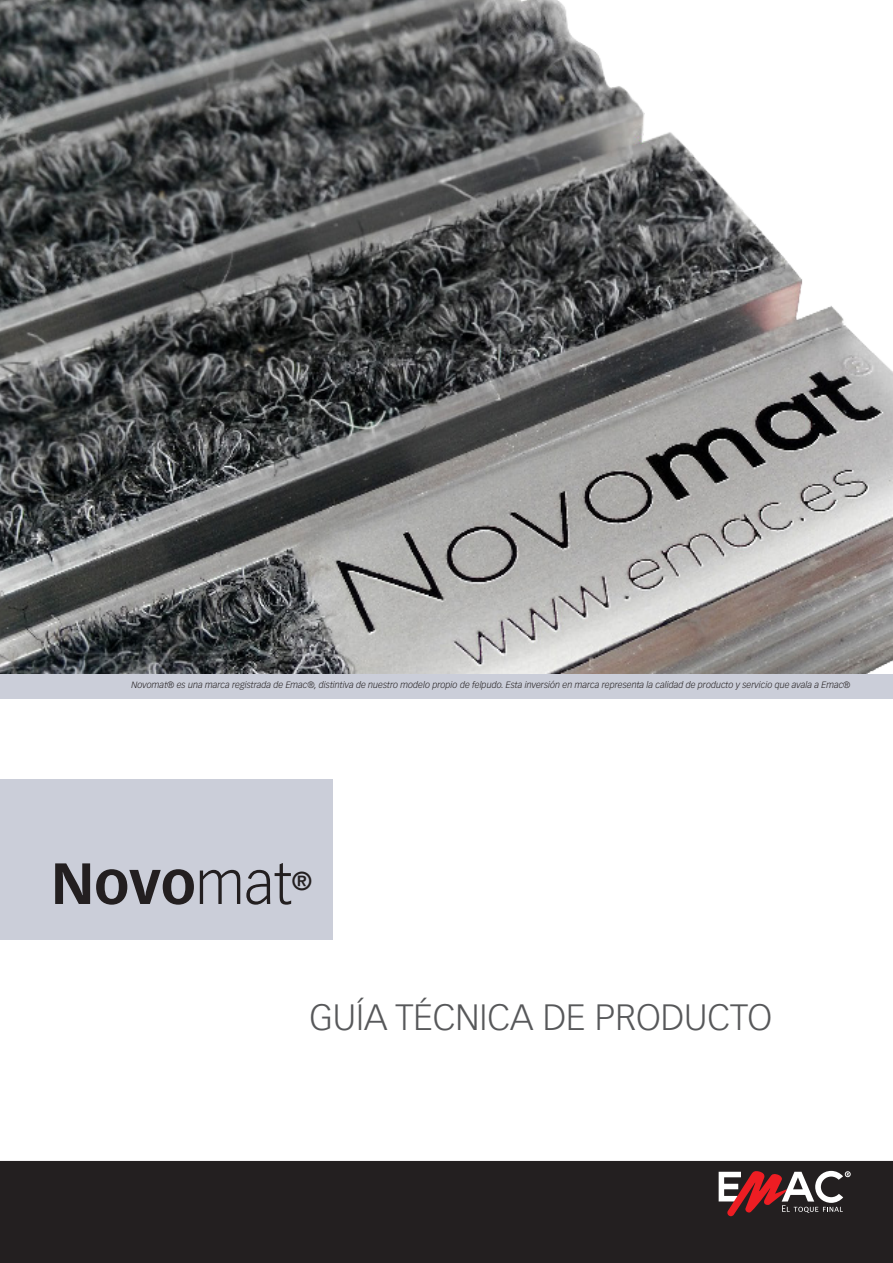
<style>
.page{position:relative;width:893px;height:1263px;background:#fff}
.page>*{position:absolute;margin:0;border:0;box-sizing:border-box;transform-origin:0 0}
.t1{font:700 57px "Vectora LT Std";color:#231f20}
.t2{font:300 36px "Vectora LT Std";color:#57585a}
.t3{font:700 25.35px "Vectora LT Std";color:#231f20}
.Estilo_de_párrafo_1{font:italic 300 9px "Vectora LT Std";color:#231f20}
.s1{font-weight:300}
</style>
<div class="page">
<img style="left:0;top:0;width:893px;height:674px">
<div style="left:0;top:779px;width:333px;height:160px;background:#cbced9"></div>
<div style="left:0;top:675px;width:893px;height:24px;background:#cbced9"></div>
<div style="left:0;top:1161px;width:893px;height:102px;background:#231f20"></div>
<svg style="left:719px;top:1171px;width:131px;height:45px"></svg>
<p class="Estilo_de_párrafo_1" style="left:132px;top:680px;width:720px">Novomat® es una marca registrada de Emac®, distintiva de nuestro modelo propio de felpudo. Esta inversión en marca representa la calidad de producto y servicio que avala a Emac®</p>
<p class="t1" style="left:51px;top:849px;width:242px">Novo<span class="s1">mat</span></p>
<p class="t3" style="left:292px;top:865px;width:22px">®</p>
<p class="t2" style="left:309px;top:997px;width:464px">GUÍA TÉCNICA DE PRODUCTO</p>
</div>
